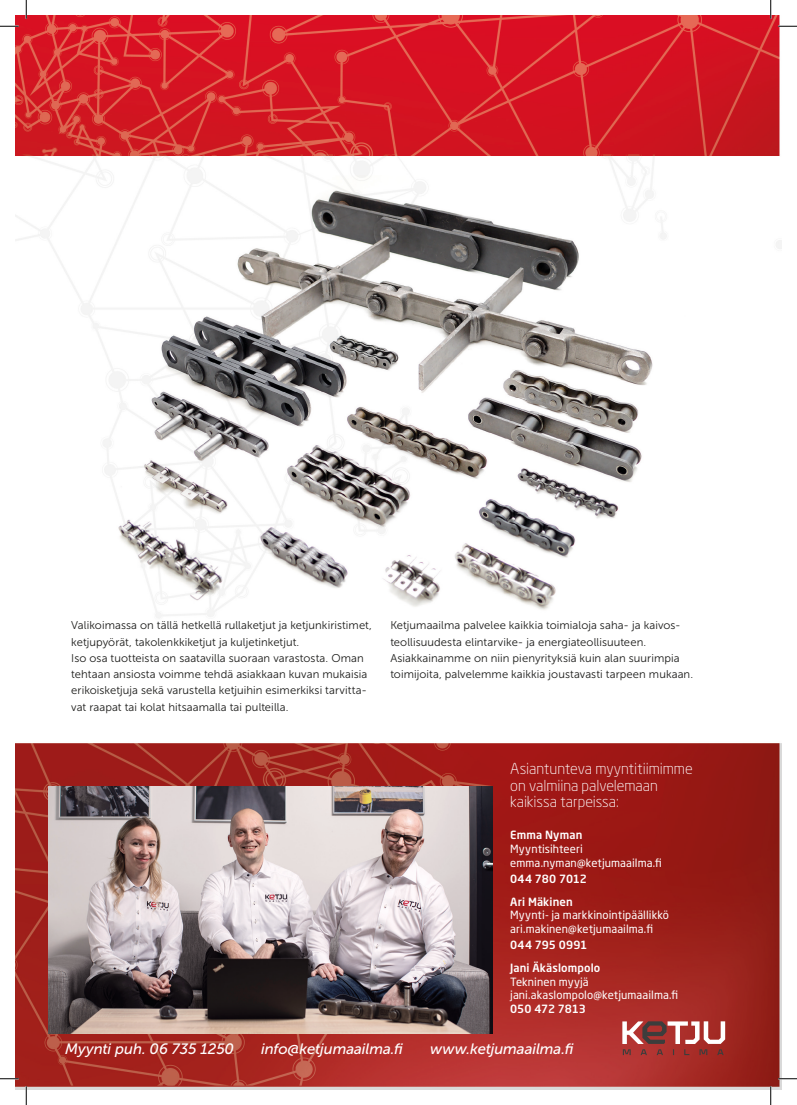
<style>
.page{position:relative;width:797px;height:1105px;background:#fff}
.page>*{position:absolute;margin:0;border:0;box-sizing:border-box;transform-origin:0 0}
.leipis{font:300 15px/16.2px "Neo Sans W1 G";letter-spacing:-.005em;color:#fff}
.leipis-2{font:italic 15px "Museo Sans 500";letter-spacing:-.005em;color:#fff}
.leipis-3{font:11.25px/16.2px "Museo Sans 300";letter-spacing:.005em;color:#1d1d1b}
.leipis-4{font:11.25px/13.8px "Neo Sans W1 G";letter-spacing:.005em;color:#fff}
.leipis-5{font:500 11.25px/22.5px "Neo Sans W1 G";letter-spacing:.01em;color:#fff}
.leipis-6{font:500 11.25px "Neo Sans W1 G";letter-spacing:-.01em;color:#fff}
.s1{font-weight:500}
</style>
<div class="page">
<img style="left:16px;top:16px;width:765px;height:1073px">
<svg style="left:622px;top:1021px;width:103px;height:34px"></svg>
<img style="left:48px;top:786px;width:444px;height:248px">
<svg style="left:0;top:25px;width:19px;height:2px"></svg>
<svg style="left:778px;top:25px;width:19px;height:2px"></svg>
<svg style="left:0;top:1078px;width:19px;height:1px"></svg>
<svg style="left:778px;top:1078px;width:19px;height:1px"></svg>
<svg style="left:25px;top:0;width:2px;height:19px"></svg>
<svg style="left:25px;top:1086px;width:2px;height:19px"></svg>
<svg style="left:770px;top:0;width:1px;height:19px"></svg>
<svg style="left:770px;top:1086px;width:1px;height:19px"></svg>
<p class="leipis-3" style="left:71px;top:617px;width:302px">Valikoimassa on tällä hetkellä rullaketjut ja ketjunkiristimet, ketjupyörät, takolenkkiketjut ja kuljetinketjut.<br>Iso osa tuotteista on saatavilla suoraan varastosta. Oman tehtaan ansiosta voimme tehdä asiakkaan kuvan mukaisia erikoisketjuja sekä varustella ketjuihin esimerkiksi tarvitta&shy;vat raapat tai kolat hitsaamalla tai pulteilla.</p>
<p class="leipis-3" style="left:390px;top:617px;width:304px">Ketjumaailma palvelee kaikkia toimialoja saha- ja kaivos&shy;teollisuudesta elintarvike- ja energiateollisuuteen.<br>Asiakkainamme on niin pienyrityksiä kuin alan suurimpia toimijoita, palvelemme kaikkia joustavasti tarpeen mukaan.</p>
<p class="leipis" style="left:510px;top:760px;width:184px">Asiantunteva myyntitiimimme on valmiina palvelemaan kaikissa tarpeissa:</p>
<p class="leipis-4" style="left:510px;top:828px;width:153px"><span class="s1">Emma Nyman<br></span>Myyntisihteeri emma.nyman@ketjumaailma.fi</p>
<p class="leipis-5" style="left:510px;top:867px;width:78px">044 780 7012<br>Ari Mäkinen</p>
<p class="leipis-4" style="left:510px;top:908px;width:160px">Myynti- ja markkinointipäällikkö ari.makinen@ketjumaailma.fi</p>
<p class="leipis-5" style="left:510px;top:934px;width:92px">044 795 0991<br>Jani Äkäslompolo</p>
<p class="leipis-4" style="left:510px;top:974px;width:170px">Tekninen myyjä jani.akaslompolo@ketjumaailma.fi</p>
<p class="leipis-6" style="left:510px;top:1002px;width:77px">050 472 7813</p>
<p class="leipis-2" style="left:65px;top:1040px;width:170px">Myynti puh. 06 735 1250</p>
<p class="leipis-2" style="left:261px;top:1040px;width:143px">info@ketjumaailma.fi</p>
<p class="leipis-2" style="left:430px;top:1040px;width:145px">www.ketjumaailma.fi</p>
</div>
